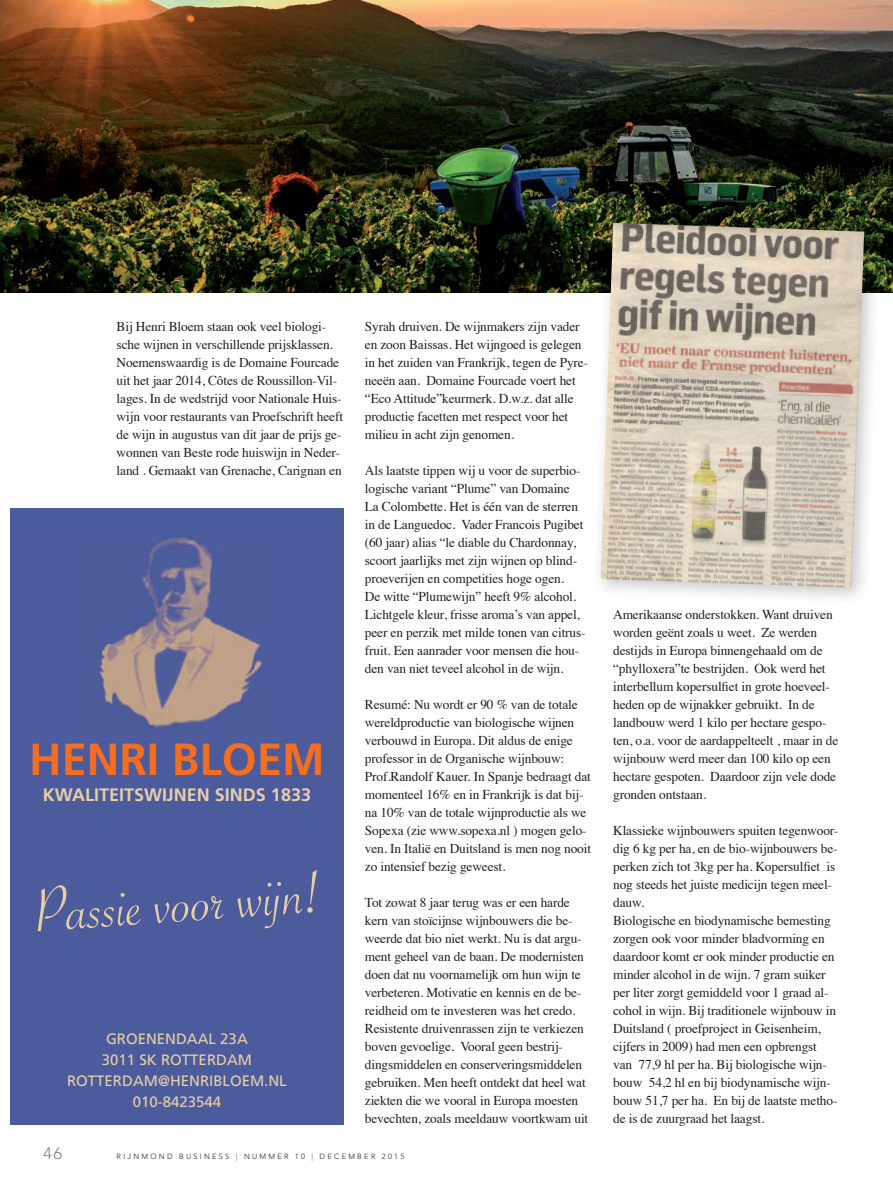
<style>
.page{position:relative;width:893px;height:1190px;background:#fff}
.page>*{position:absolute;margin:0;border:0;box-sizing:border-box;transform-origin:0 0}
.t1{font:67.5px "Savoye Let Plain";color:#e7cea7}
.t2{font:700 45px "Frutiger LT Com";color:#f36e21}
.t3{font:700 18px "Frutiger LT Com";color:#e7cea7}
.t4{font:300 16.5px "Avenir LT Std";color:#808285}
.t5{font:15px "Frutiger LT Com";color:#e7cea7}
.bodytekst{font:13.5px/18px "Times";letter-spacing:-.01em;color:#231f20}
.t6{font:300 7.5px "Avenir LT Std";letter-spacing:.3em;color:#231f20}
.s1{color:#d81c23}
</style>
<div class="page">
<div style="left:10px;top:508px;width:333px;height:616px;background:#4b5b9b"></div>
<img style="left:99px;top:537px;width:163px;height:191px">
<img style="left:0;top:0;width:892px;height:292px">
<div style="left:591px;top:213px;width:291px;height:393px;background:#231f20;opacity:.25"></div>
<img style="left:600px;top:223px;width:263px;height:365px">
<p class="bodytekst" style="left:117px;top:316px;width:228px">Bij Henri Bloem staan ook veel biologi&shy;sche wijnen in verschillende prijsklassen.<br>Noemenswaardig is de Domaine Fourcade uit het jaar 2014, Côtes de Roussillon-Vil&shy;lages. In de wedstrijd voor Nationale Huis&shy;wijn voor restaurants van Proefschrift heeft de wijn in augustus van dit jaar de prijs ge&shy;wonnen van Beste rode huiswijn in Neder&shy;land . Gemaakt van Grenache, Carignan en</p>
<p class="bodytekst" style="left:365px;top:316px;width:225px">Syrah druiven. De wijnmakers zijn vader en zoon Baissas. Het wijngoed is gelegen in het zuiden van Frankrijk, tegen de Pyre&shy;neeën aan. Domaine Fourcade voert het “Eco Attitude”keurmerk. D.w.z. dat alle productie facetten met respect voor het milieu in acht zijn genomen.</p>
<p class="bodytekst" style="left:365px;top:460px;width:222px">Als laatste tippen wij u voor de superbio&shy;logische variant “Plume” van Domaine La Colombette. Het is één van de sterren in de Languedoc. Vader Francois Pugibet (60 jaar) alias “le diable du Chardonnay, scoort jaarlijks met zijn wijnen op blind&shy;proeverijen en competities hoge ogen.<br>De witte “Plumewijn” heeft 9% alcohol.<br>Lichtgele kleur, frisse aroma’s van appel, peer en perzik met milde tonen van citrus&shy;fruit. Een aanrader voor mensen die hou&shy;den van niet teveel alcohol in de wijn.</p>
<p class="bodytekst" style="left:365px;top:694px;width:227px">Resumé: Nu wordt er 90 % van de totale wereldproductie van biologische wijnen verbouwd in Europa. Dit aldus de enige professor in de Organische wijnbouw:<br>Prof.Randolf Kauer. In Spanje bedraagt dat momenteel 16% en in Frankrijk is dat bij&shy;na 10% van de totale wijnproductie als we Sopexa (zie www.sopexa.nl ) mogen gelo&shy;ven. In Italië en Duitsland is men nog nooit zo intensief bezig geweest.</p>
<p class="bodytekst" style="left:365px;top:892px;width:225px">Tot zowat 8 jaar terug was er een harde kern van stoïcijnse wijnbouwers die be&shy;weerde dat bio niet werkt. Nu is dat argu&shy;ment geheel van de baan. De modernisten doen dat nu voornamelijk om hun wijn te verbeteren. Motivatie en kennis en de be&shy;reidheid om te investeren was het credo.<br>Resistente druivenrassen zijn te verkiezen boven gevoelige. Vooral geen bestrij&shy;dingsmiddelen en conserveringsmiddelen gebruiken. Men heeft ontdekt dat heel wat ziekten die we vooral in Europa moesten bevechten, zoals meeldauw voortkwam uit</p>
<p class="t2" style="left:29px;top:733px;width:297px">HENRI BLOEM</p>
<p class="t3" style="left:43px;top:784px;width:269px">KWALITEITSWIJNEN SINDS 1833</p>
<p class="t1" style="left:31px;top:867px;width:290px;rotate:-4deg">Passie voor wijn!</p>
<p class="t5" style="left:106px;top:1029px;width:143px">GROENENDAAL 23A</p>
<p class="t5" style="left:102px;top:1050px;width:152px">3011 SK ROTTERDAM</p>
<p class="t5" style="left:67px;top:1071px;width:221px">ROTTERDAM@HENRIBLOEM.NL</p>
<p class="t5" style="left:133px;top:1092px;width:90px">010-8423544</p>
<p class="t4" style="left:44px;top:1144px;width:20px">46</p>
<p class="t6" style="left:117px;top:1152px;width:289px">RIJNMOND BUSINESS <span class="s1">|</span> NUMMER 10 <span class="s1">|</span> DECEMBER 2015</p>
<p class="bodytekst" style="left:613px;top:604px;width:226px">Amerikaanse onderstokken. Want druiven worden geënt zoals u weet. Ze werden destijds in Europa binnengehaald om de “phylloxera”te bestrijden. Ook werd het interbellum kopersulfiet in grote hoeveel&shy;heden op de wijnakker gebruikt. In de landbouw werd 1 kilo per hectare gespo&shy;ten, o.a. voor de aardappelteelt , maar in de wijnbouw werd meer dan 100 kilo op een hectare gespoten. Daardoor zijn vele dode gronden ontstaan.</p>
<p class="bodytekst" style="left:613px;top:820px;width:227px">Klassieke wijnbouwers spuiten tegenwoor&shy;dig 6 kg per ha, en de bio-wijnbouwers be&shy;perken zich tot 3kg per ha. Kopersulfiet is nog steeds het juiste medicijn tegen meel&shy;dauw.</p>
<p class="bodytekst" style="left:613px;top:910px;width:226px">Biologische en biodynamische bemesting zorgen ook voor minder bladvorming en daardoor komt er ook minder productie en minder alcohol in de wijn. 7 gram suiker per liter zorgt gemiddeld voor 1 graad al&shy;cohol in wijn. Bij traditionele wijnbouw in Duitsland ( proefproject in Geisenheim, cijfers in 2009) had men een opbrengst van 77,9 hl per ha. Bij biologische wijn&shy;bouw 54,2 hl en bij biodynamische wijn&shy;bouw 51,7 per ha. En bij de laatste metho&shy;de is de zuurgraad het laagst.</p>
</div>
